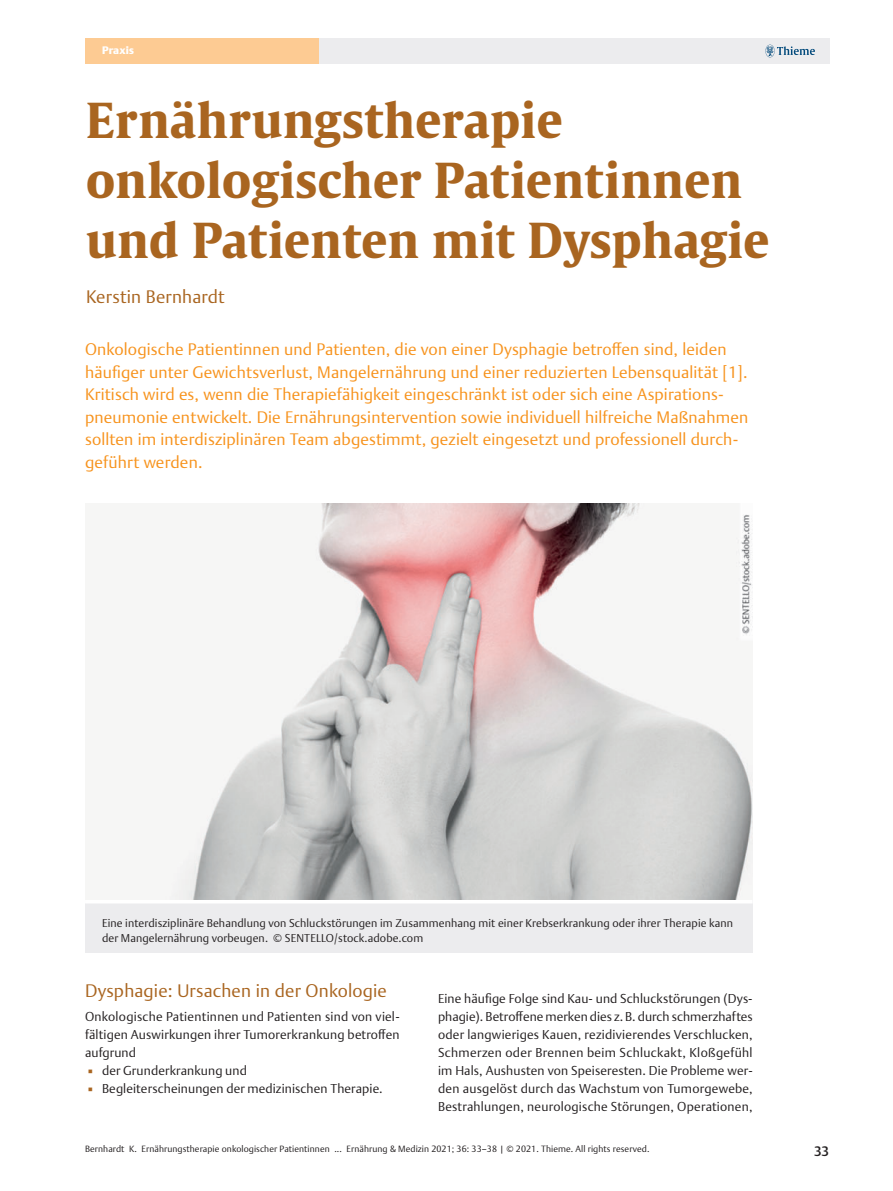
<style>
.page{position:relative;width:893px;height:1191px;background:#fff}
.page>*{position:absolute;margin:0;border:0;box-sizing:border-box;transform-origin:0 0}
.t1{font:700 48px/60px "Thieme Gulliver 2011";letter-spacing:.01em;color:#a96520}
.t2{font:300 18px "Thieme Argo 2011";letter-spacing:.01em;color:#a96520}
.t3{font:300 16.5px/22.5px "Thieme Argo 2011";letter-spacing:.01em;color:#f7931d}
.t4{font:500 13.5px "Thieme Argo 2011";color:#231f20}
.t5{font:300 12.75px/18px "Thieme Argo 2011";letter-spacing:.01em;color:#231f20;text-align:justify}
.t6{font:300 11.25px/15px "Thieme Argo 2011";letter-spacing:.01em;color:#231f20}
.t7{font:900 10.8px "Thieme Argo 2011";letter-spacing:.01em;color:#fff}
.t8{font:300 9px "Thieme Argo 2011";letter-spacing:.01em;color:#231f20}
.s1{color:#a96520}
</style>
<div class="page">
<div style="left:85px;top:38px;width:744px;height:26px;background:#ececee"></div>
<div style="left:85px;top:38px;width:234px;height:26px;background:#fdcb93"></div>
<svg style="left:765px;top:45px;width:50px;height:12px"></svg>
<div style="left:85px;top:899px;width:668px;height:53px;background:#ececee"></div>
<svg style="left:85px;top:899px;width:668px;height:4px;background:#f2f2f2"></svg>
<img style="left:165px;top:504px;width:588px;height:395px">
<p class="t7" style="left:102px;top:43px;width:33px">Praxis</p>
<h1 class="t1" style="left:86px;top:88px;width:685px">Ernährungstherapie onkologischer Patientinnen und Patienten mit Dysphagie</h1>
<h2 class="t2" style="left:86px;top:285px;width:140px">Kerstin Bernhardt</h2>
<p class="t3" style="left:85px;top:338px;width:665px">Onkologische Patientinnen und Patienten, die von einer Dysphagie betroffen sind, leiden häufiger unter Gewichtsverlust, Mangelernährung und einer reduzierten Lebensqualität [1].<br>Kritisch wird es, wenn die Therapiefähigkeit eingeschränkt ist oder sich eine Aspirations&shy;pneumonie entwickelt. Die Ernährungsintervention sowie individuell hilfreiche Maßnahmen sollten im interdisziplinären Team abgestimmt, gezielt eingesetzt und professionell durch&shy;geführt werden.</p>
<p class="t6" style="left:102px;top:915px;width:633px">Eine interdisziplinäre Behandlung von Schluckstörungen im Zusammenhang mit einer Krebserkrankung oder ihrer Therapie kann der Mangelernährung vorbeugen. © SENTELLO/stock.adobe.com</p>
<h2 class="t2" style="left:85px;top:978px;width:303px">Dysphagie: Ursachen in der Onkologie</h2>
<p class="t5" style="left:85px;top:1007px;width:316px">Onkologische Patientinnen und Patienten sind von viel&shy;fältigen Auswirkungen ihrer Tumorerkrankung betroffen aufgrund</p>
<p class="t5" style="left:85px;top:1061px;width:163px"><span class="s1">▪</span> der Grunderkrankung und</p>
<p class="t5" style="left:85px;top:1079px;width:299px"><span class="s1">▪</span> Begleiterscheinungen der medizinischen Therapie.</p>
<p class="t5" style="left:438px;top:989px;width:316px">Eine häufige Folge sind Kau- und Schluckstörungen (Dys&shy;phagie). Betroffene merken dies z.B. durch schmerzhaftes oder langwieriges Kauen, rezidivierendes Verschlucken, Schmerzen oder Brennen beim Schluckakt, Kloßgefühl im Hals, Aushusten von Speiseresten. Die Probleme wer&shy;den ausgelöst durch das Wachstum von Tumorgewebe, Bestrahlungen, neurologische Störungen, Operationen,</p>
<p class="t8" style="left:85px;top:1143px;width:566px">Bernhardt K. Ernährungstherapie onkologischer Patientinnen ... Ernährung &amp; Medizin 2021; 36: 33–38 | © 2021. Thieme. All rights reserved.</p>
<p class="t4" style="left:814px;top:1142px;width:17px">33</p>
</div>
